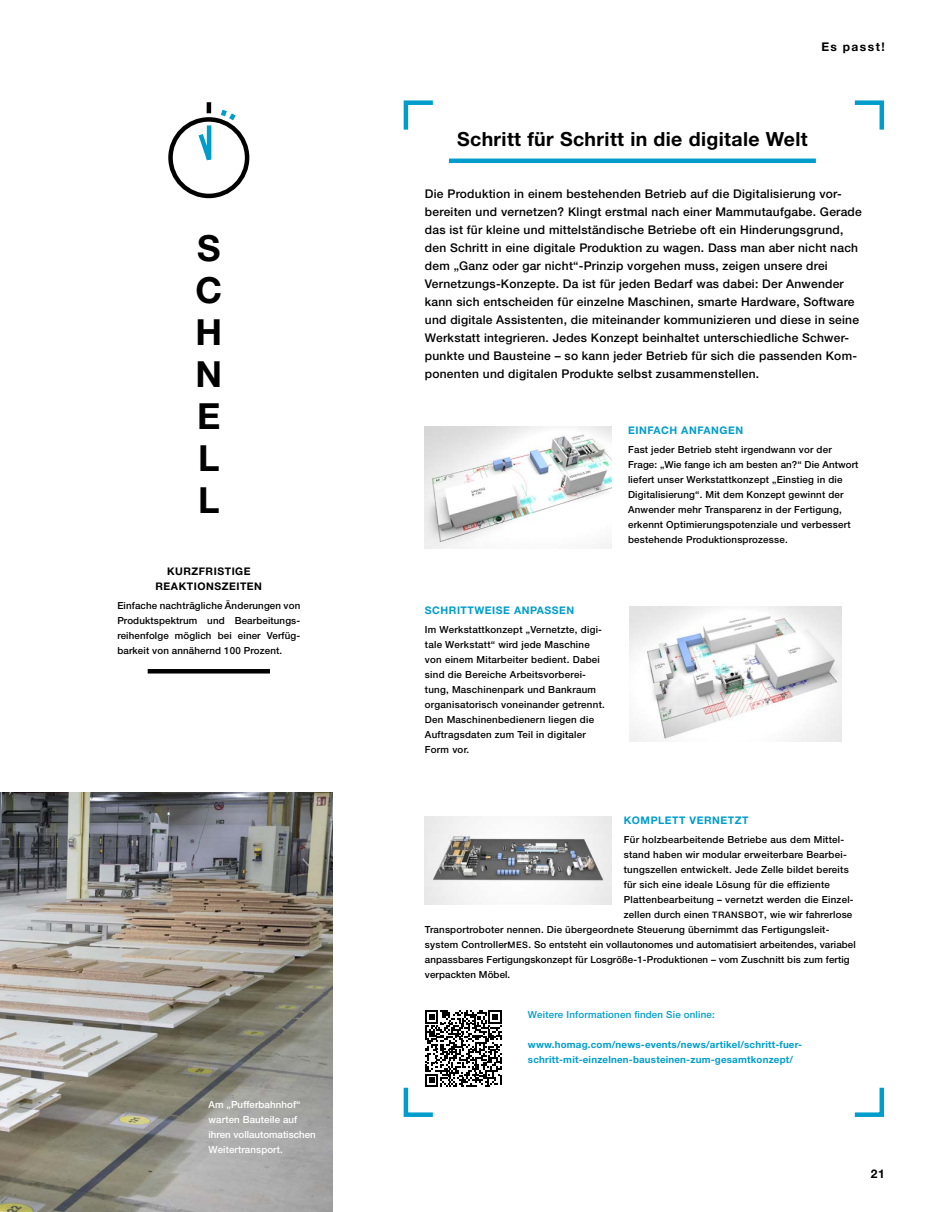
<style>
.page{position:relative;width:936px;height:1212px;background:#fff}
.page>*{position:absolute;margin:0;border:0;box-sizing:border-box;transform-origin:0 0}
.t1{font:700 36px/42px "Helvetica Neue LT Std";color:#000;text-align:justify}
.t2{font:700 19.5px "Helvetica Neue LT Std";letter-spacing:.02em;color:#000}
.t3{font:500 12px/18px "Helvetica Neue LT Std";letter-spacing:.02em;color:#000}
.t4{font:700 12px "Helvetica Neue LT Std";letter-spacing:.12em;color:#000}
.t5{font:700 10.5px "Helvetica Neue LT Std";letter-spacing:.05em;color:#009dcc}
.t6{font:700 10.5px/15px "Helvetica Neue LT Std";letter-spacing:.05em;color:#000;text-align:center}
.t7{font:500 9.75px/15px "Helvetica Neue LT Std";letter-spacing:.02em;color:#000}
.t8{font:700 9.75px/15px "Helvetica Neue LT Std";letter-spacing:.02em;color:#009dcc}
.t9{font:500 9.75px/15px "Helvetica Neue LT Std";letter-spacing:.01em;color:#fff}
.t10{font:500 9.75px "Helvetica Neue LT Std";letter-spacing:.02em;color:#009dcc}
.s1{font-size:9px}
</style>
<div class="page">
<div style="left:206px;top:102px;width:5px;height:17px;background:#000"></div>
<svg style="left:164px;top:113px;width:89px;height:89px"></svg>
<svg style="left:170px;top:119px;width:77px;height:77px"></svg>
<div style="left:168px;top:117px;width:81px;height:81px;border:4px solid #000;border-radius:50%"></div>
<svg style="left:184px;top:105px;width:56px;height:95px"></svg>
<hr style="left:148px;top:669px;width:122px;height:4px;background:#000">
<img style="left:0;top:792px;width:332px;height:420px">
<hr style="left:449px;top:159px;width:366px;height:4px;background:#009dcc">
<svg style="left:403px;top:100px;width:30px;height:30px"></svg>
<svg style="left:854px;top:100px;width:30px;height:30px"></svg>
<svg style="left:854px;top:1087px;width:30px;height:30px"></svg>
<svg style="left:403px;top:1010px;width:98px;height:107px"></svg>
<img style="left:425px;top:426px;width:186px;height:123px">
<img style="left:629px;top:606px;width:212px;height:135px">
<img style="left:425px;top:816px;width:186px;height:89px">
<h1 class="t1" style="left:195px;top:226px;width:28px">S C H N E L L</h1>
<p class="t6" style="left:155px;top:563px;width:108px">KURZFRISTIGE<br>REAKTIONSZEITEN</p>
<p class="t7" style="left:117px;top:598px;width:184px;text-align:justify">Einfache nachträgliche Änderungen von Produktspektrum und Bearbeitungs&shy;reihenfolge möglich bei einer Verfüg&shy;barkeit von annähernd 100 Prozent.</p>
<p class="t9" style="left:208px;top:1097px;width:109px">Am „Pufferbahnhof“ warten Bauteile auf ihren vollautomatischen<br>Weitertransport.</p>
<p class="t4" style="left:821px;top:39px;width:65px">Es passt!</p>
<h2 class="t2" style="left:457px;top:127px;width:352px">Schritt für Schritt in die digitale Welt</h2>
<p class="t3" style="left:425px;top:185px;width:438px">Die Produktion in einem bestehenden Betrieb auf die Digitalisierung vor&shy;bereiten und vernetzen? Klingt erstmal nach einer Mammutaufgabe. Gerade das ist für kleine und mittelständische Betriebe oft ein Hinderungsgrund, den Schritt in eine digitale Produktion zu wagen. Dass man aber nicht nach dem „Ganz oder gar nicht“-Prinzip vorgehen muss, zeigen unsere drei Vernetzungs-Konzepte. Da ist für jeden Bedarf was dabei: Der Anwender kann sich entscheiden für einzelne Maschinen, smarte Hardware, Software und digitale Assistenten, die miteinander kommunizieren und diese in seine Werkstatt integrieren. Jedes Konzept beinhaltet unterschiedliche Schwer&shy;punkte und Bausteine – so kann jeder Betrieb für sich die passenden Kom&shy;ponenten und digitalen Produkte selbst zusammenstellen.</p>
<p class="t5" style="left:628px;top:423px;width:117px">EINFACH ANFANGEN</p>
<p class="t7" style="left:628px;top:442px;width:232px">Fast jeder Betrieb steht irgendwann vor der Frage: „Wie fange ich am besten an?“ Die Antwort liefert unser Werkstattkonzept „Einstieg in die Digitalisierung“. Mit dem Konzept gewinnt der Anwender mehr Transparenz in der Fertigung, erkennt Optimierungspotenziale und verbessert bestehende Produktionsprozesse.</p>
<p class="t5" style="left:425px;top:603px;width:151px">SCHRITTWEISE ANPASSEN</p>
<p class="t7" style="left:425px;top:622px;width:181px">Im Werkstattkonzept „Vernetzte, digi&shy;tale Werkstatt“ wird jede Maschine von einem Mitarbeiter bedient. Dabei sind die Bereiche Arbeitsvorberei&shy;tung, Maschinenpark und Bankraum organisatorisch voneinander getrennt.<br>Den Maschinenbedienern liegen die Auftragsdaten zum Teil in digitaler Form vor.</p>
<p class="t5" style="left:623px;top:813px;width:126px">KOMPLETT VERNETZT</p>
<p class="t7" style="left:623px;top:832px;width:222px">Für holzbearbeitende Betriebe aus dem Mittel-</p>
<p class="t7" style="left:623px;top:847px;width:224px">stand haben wir modular erweiterbare Bearbei-</p>
<p class="t7" style="left:623px;top:862px;width:226px">tungszellen entwickelt. Jede Zelle bildet bereits</p>
<p class="t7" style="left:623px;top:877px;width:208px">für sich eine ideale Lösung für die effiziente</p>
<p class="t7" style="left:623px;top:892px;width:231px">Plattenbearbeitung – vernetzt werden die Einzel-</p>
<p class="t7" style="left:623px;top:907px;width:230px">zellen durch einen <span class="s1">TRANSBOT</span>, wie wir fahrerlose</p>
<p class="t7" style="left:425px;top:922px;width:406px">Transportroboter nennen. Die übergeordnete Steuerung übernimmt das Fertigungsleit-</p>
<p class="t7" style="left:425px;top:937px;width:432px">system Controller<span class="s1">MES</span>. So entsteht ein vollautonomes und automatisiert arbeitendes, variabel</p>
<p class="t7" style="left:425px;top:952px;width:426px">anpassbares Fertigungskonzept für Losgröße-1-- Produktionen – vom Zuschnitt bis zum fertig</p>
<p class="t7" style="left:425px;top:967px;width:87px">verpackten Möbel.</p>
<p class="t10" style="left:528px;top:1009px;width:188px">Weitere Informationen finden Sie online:</p>
<p class="t8" style="left:528px;top:1037px;width:276px">www.homag.com/news-events/news/artikel/schritt-fuer&shy;schritt-mit-einzelnen-bausteinen-zum-gesamtkonzept/</p>
<p class="t4" style="left:870px;top:1166px;width:16px">21</p>
</div>
